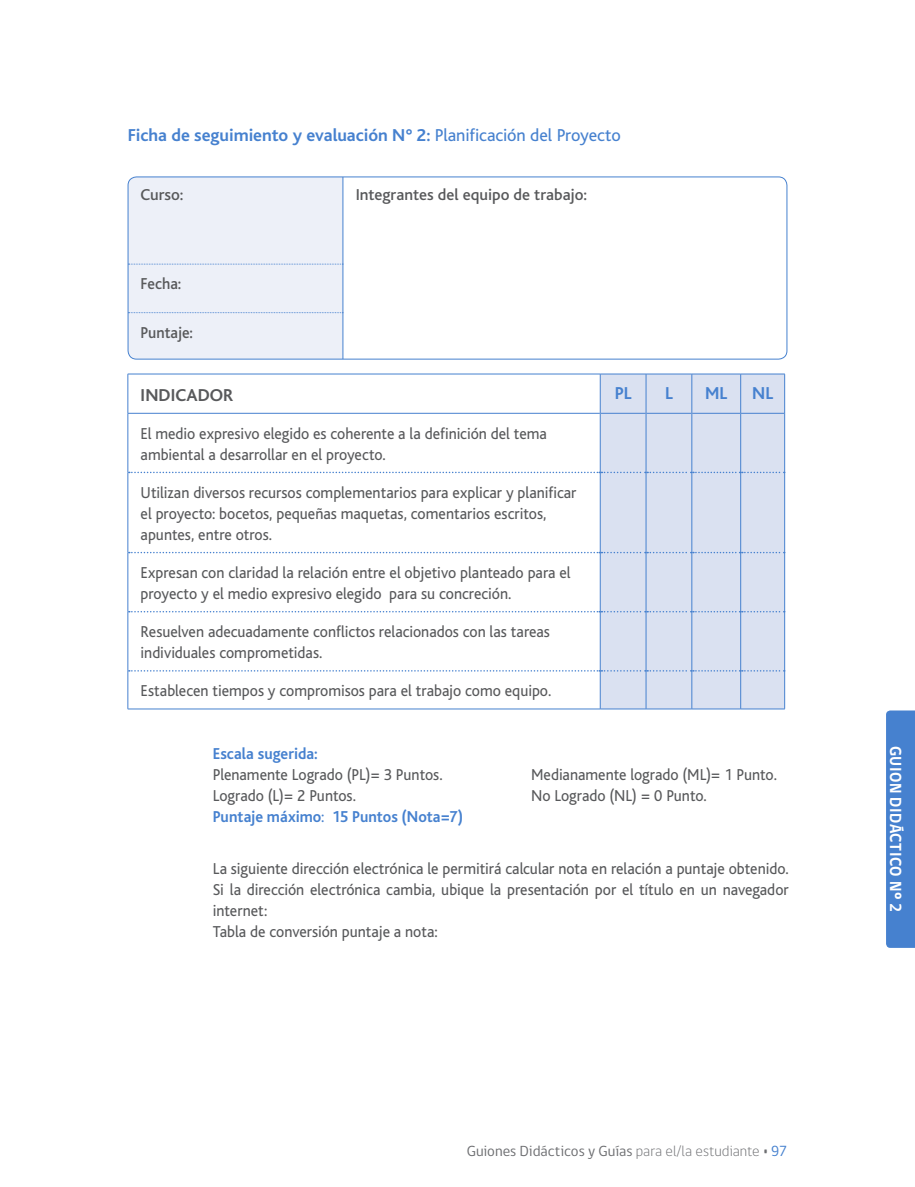
<style>
.page{position:relative;width:915px;height:1187px;background:#fff}
.page>*{position:absolute;margin:0;border:0;box-sizing:border-box;transform-origin:0 0}
.t1{font:700 18px "Bliss";letter-spacing:-.005em;color:#4681cf}
.t2{font:700 18px "Bliss";letter-spacing:.005em;color:#58595b}
.t3{font:16.5px/21px "Bliss";color:#58595b;scale:.95 1}
.t4{font:700 16.5px "Bliss";letter-spacing:.005em;color:#4681cf;scale:.95 1}
.t5{font:500 16.5px "Bliss";color:#58595b}
.t6{font:700 16.5px "gob CL";letter-spacing:.025em;color:#fff;scale:.95 1}
.t7{font:500 16.5px "Bliss";color:#58595b;scale:.95 1}
.t8{font:15px "gob CL";color:#6d6e71}
.s1{font-weight:400}
.s2{font-weight:300}
.s3{font-weight:700}
.s4{color:#4681cf}
</style>
<div class="page">
<div style="left:886px;top:710px;width:28px;height:237px;background:#4681cf"></div>
<div style="left:128px;top:177px;width:215px;height:182px;background:#edf0f8"></div>
<div style="left:128px;top:176px;width:659px;height:183px;border:1px solid #4681cf;border-radius:9px"></div>
<div style="left:600px;top:375px;width:184px;height:333px;background:#dae1f1"></div>
<hr style="left:128px;top:413px;width:471px;height:1px;background:#4681cf">
<hr style="left:600px;top:413px;width:45px;height:1px;background:#4681cf">
<hr style="left:646px;top:413px;width:45px;height:1px;background:#4681cf">
<hr style="left:692px;top:413px;width:48px;height:1px;background:#4681cf">
<hr style="left:740px;top:413px;width:44px;height:1px;background:#4681cf">
<svg style="left:129px;top:471px;width:655px;height:2px"></svg>
<svg style="left:129px;top:552px;width:655px;height:1px"></svg>
<svg style="left:129px;top:611px;width:655px;height:1px"></svg>
<svg style="left:129px;top:670px;width:655px;height:1px"></svg>
<hr style="left:128px;top:374px;width:472px;height:1px;background:#4681cf">
<hr style="left:127px;top:374px;width:1px;height:39px;background:#4681cf">
<hr style="left:600px;top:374px;width:45px;height:1px;background:#4681cf">
<hr style="left:645px;top:374px;width:46px;height:1px;background:#4681cf">
<hr style="left:691px;top:374px;width:49px;height:1px;background:#4681cf">
<hr style="left:740px;top:374px;width:44px;height:1px;background:#4681cf">
<hr style="left:127px;top:413px;width:1px;height:59px;background:#4681cf">
<hr style="left:127px;top:472px;width:1px;height:80px;background:#4681cf">
<hr style="left:127px;top:552px;width:1px;height:59px;background:#4681cf">
<hr style="left:127px;top:611px;width:1px;height:59px;background:#4681cf">
<hr style="left:127px;top:670px;width:1px;height:38px;background:#4681cf">
<hr style="left:128px;top:708px;width:472px;height:1px;background:#4681cf">
<hr style="left:600px;top:708px;width:45px;height:1px;background:#4681cf">
<hr style="left:645px;top:708px;width:46px;height:1px;background:#4681cf">
<hr style="left:691px;top:708px;width:49px;height:1px;background:#4681cf">
<hr style="left:740px;top:708px;width:44px;height:1px;background:#4681cf">
<hr style="left:784px;top:374px;width:1px;height:39px;background:#4681cf">
<hr style="left:784px;top:413px;width:1px;height:59px;background:#4681cf">
<hr style="left:784px;top:472px;width:1px;height:80px;background:#4681cf">
<hr style="left:784px;top:552px;width:1px;height:59px;background:#4681cf">
<hr style="left:784px;top:611px;width:1px;height:59px;background:#4681cf">
<hr style="left:784px;top:670px;width:1px;height:38px;background:#4681cf">
<hr style="left:599px;top:374px;width:1px;height:39px;background:#4681cf">
<hr style="left:645px;top:374px;width:1px;height:39px;background:#4681cf">
<hr style="left:691px;top:374px;width:1px;height:39px;background:#4681cf">
<hr style="left:740px;top:374px;width:1px;height:39px;background:#4681cf">
<hr style="left:599px;top:413px;width:1px;height:59px;background:#4681cf">
<hr style="left:645px;top:413px;width:1px;height:59px;background:#4681cf">
<hr style="left:691px;top:413px;width:1px;height:59px;background:#4681cf">
<hr style="left:740px;top:413px;width:1px;height:59px;background:#4681cf">
<hr style="left:599px;top:472px;width:1px;height:80px;background:#4681cf">
<hr style="left:645px;top:472px;width:1px;height:80px;background:#4681cf">
<hr style="left:691px;top:472px;width:1px;height:80px;background:#4681cf">
<hr style="left:740px;top:472px;width:1px;height:80px;background:#4681cf">
<hr style="left:599px;top:552px;width:1px;height:59px;background:#4681cf">
<hr style="left:645px;top:552px;width:1px;height:59px;background:#4681cf">
<hr style="left:691px;top:552px;width:1px;height:59px;background:#4681cf">
<hr style="left:740px;top:552px;width:1px;height:59px;background:#4681cf">
<hr style="left:599px;top:611px;width:1px;height:59px;background:#4681cf">
<hr style="left:645px;top:611px;width:1px;height:59px;background:#4681cf">
<hr style="left:691px;top:611px;width:1px;height:59px;background:#4681cf">
<hr style="left:740px;top:611px;width:1px;height:59px;background:#4681cf">
<hr style="left:599px;top:670px;width:1px;height:38px;background:#4681cf">
<hr style="left:645px;top:670px;width:1px;height:38px;background:#4681cf">
<hr style="left:691px;top:670px;width:1px;height:38px;background:#4681cf">
<hr style="left:740px;top:670px;width:1px;height:38px;background:#4681cf">
<p class="t1" style="left:128px;top:126px;width:494px">Ficha de seguimiento y evaluación N° 2: <span class="s1">Planificación del Proyecto</span></p>
<p class="t5" style="left:140px;top:186px;width:45px">Curso:</p>
<p class="t5" style="left:355px;top:186px;width:233px">Integrantes del equipo de trabajo:</p>
<p class="t7" style="left:140px;top:275px;width:45px">Fecha:</p>
<p class="t7" style="left:140px;top:324px;width:57px">Puntaje:</p>
<p class="t2" style="left:141px;top:385px;width:94px">INDICADOR</p>
<p class="t1" style="left:614px;top:384px;width:18px">PL</p>
<p class="t1" style="left:664px;top:384px;width:9px">L</p>
<p class="t1" style="left:704px;top:384px;width:24px">ML</p>
<p class="t1" style="left:751px;top:384px;width:23px">NL</p>
<p class="t3" style="left:141px;top:423px;width:429px">El medio expresivo elegido es coherente a la definición del tema ambiental a desarrollar en el proyecto.</p>
<p class="t3" style="left:141px;top:482px;width:460px">Utilizan diversos recursos complementarios para explicar y planificar el proyecto: bocetos, pequeñas maquetas, comentarios escritos, apuntes, entre otros.</p>
<p class="t3" style="left:141px;top:562px;width:454px">Expresan con claridad la relación entre el objetivo planteado para el proyecto y el medio expresivo elegido para su concreción.</p>
<p class="t3" style="left:141px;top:621px;width:432px">Resuelven adecuadamente conflictos relacionados con las tareas individuales comprometidas.</p>
<p class="t3" style="left:141px;top:680px;width:433px">Establecen tiempos y compromisos para el trabajo como equipo.</p>
<p class="t4" style="left:213px;top:744px;width:112px">Escala sugerida:</p>
<p class="t3" style="left:213px;top:764px;width:243px">Plenamente Logrado (PL)= 3 Puntos.</p>
<p class="t3" style="left:531px;top:764px;width:260px">Medianamente logrado (ML)= 1 Punto.</p>
<p class="t3" style="left:213px;top:785px;width:152px">Logrado (L)= 2 Puntos.</p>
<p class="t3" style="left:531px;top:785px;width:186px">No Logrado (NL) = 0 Punto.</p>
<p class="t4" style="left:213px;top:807px;width:265px">Puntaje máximo<span class="s1">:</span> 15 Puntos (Nota=7)</p>
<p class="t3" style="left:213px;top:858px;width:607px">La siguiente dirección electrónica le permitirá calcular nota en relación a puntaje obtenido.<br>Si la dirección electrónica cambia, ubique la presentación por el título en un navegador internet:<br>Tabla de conversión puntaje a nota:</p>
<p class="t8" style="left:466px;top:1140px;width:322px">Guiones Didácticos y Guías <span class="s2">para el/la estudiante</span> <span class="s3">•</span> <span class="s4">97</span></p>
<p class="t6" style="left:906px;top:746px;width:177px;rotate:90deg">GuiOn Didáctico Nº 2</p>
</div>
